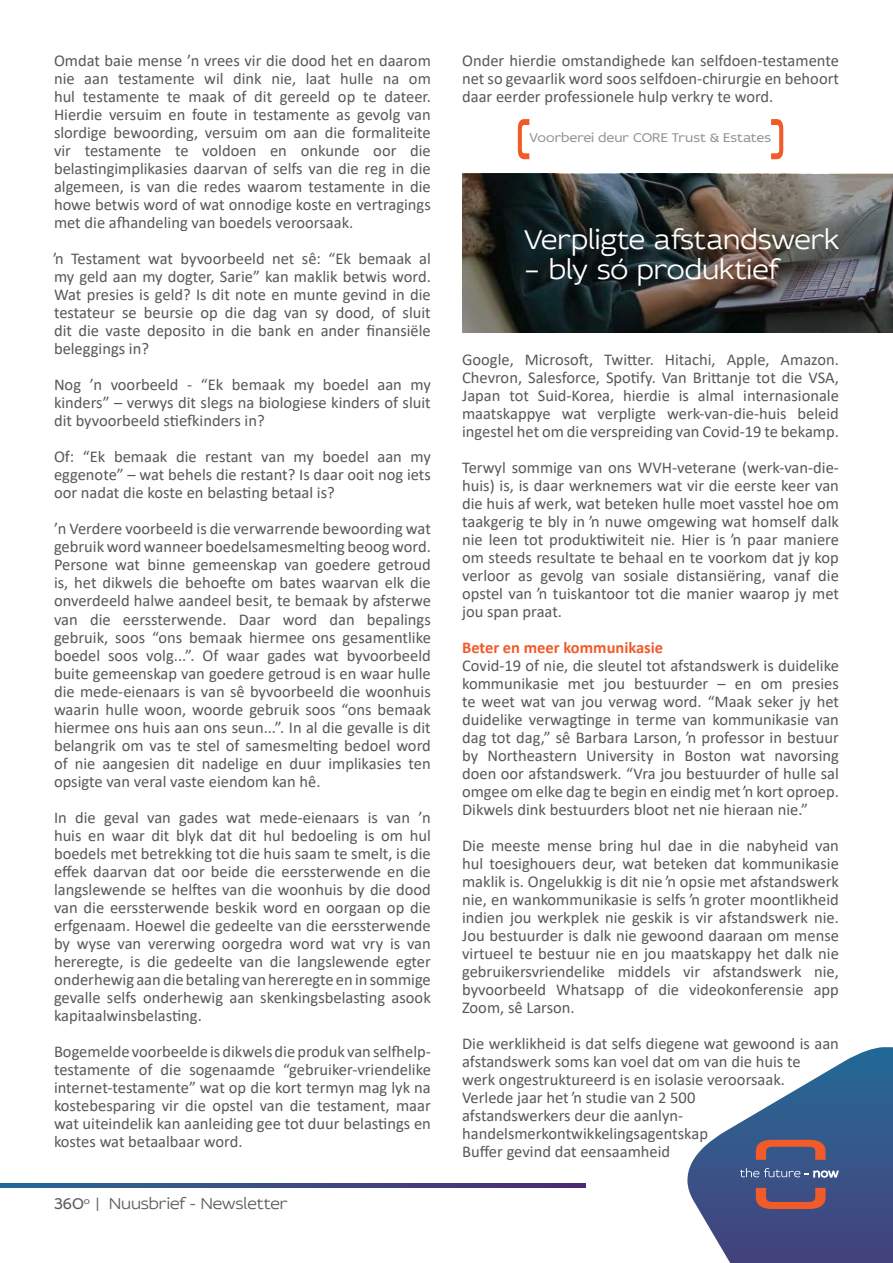
<style>
.page{position:relative;width:893px;height:1263px;background:#fff}
.page>*{position:absolute;margin:0;border:0;box-sizing:border-box;transform-origin:0 0}
.t1{font:300 28.5px "Idealist Sans";color:#fff}
.t2{font:16.5px/18px "Calibri";color:#58585b;text-align:justify}
.t3{font:300 16.5px "Idealist Sans";color:#595b5d}
.t4{font:700 16.5px "Calibri";color:#f15a29}
.t5{font:13.5px "Idealist Sans";color:#929496}
.s1{font-weight:400}
</style>
<div class="page">
<svg style="left:0;top:1183px;width:586px;height:4px;background:#3b4a82"></svg>
<svg style="left:687px;top:1047px;width:206px;height:216px"></svg>
<svg style="left:518px;top:119px;width:11px;height:40px"></svg>
<svg style="left:771px;top:119px;width:12px;height:40px"></svg>
<svg style="left:462px;top:174px;width:431px;height:159px;background:#3e3f3d"></svg>
<p class="t2" style="left:54px;top:51px;width:378px">Omdat baie mense ’n vrees vir die dood het en daarom nie aan testamente wil dink nie, laat hulle na om hul testamente te maak of dit gereeld op te dateer.<br>Hierdie versuim en foute in testamente as gevolg van slordige bewoording, versuim om aan die formaliteite vir testamente te voldoen en onkunde oor die belastingimplikasies daarvan of selfs van die reg in die algemeen, is van die redes waarom testamente in die howe betwis word of wat onnodige koste en vertragings met die afhandeling van boedels veroorsaak.</p>
<p class="t2" style="left:54px;top:250px;width:378px">ŉ Testament wat byvoorbeeld net sê: “Ek bemaak al my geld aan my dogter, Sarie” kan maklik betwis word.<br>Wat presies is geld? Is dit note en munte gevind in die testateur se beursie op die dag van sy dood, of sluit dit die vaste deposito in die bank en ander finansiële beleggings in?</p>
<p class="t2" style="left:54px;top:376px;width:378px">Nog ’n voorbeeld - “Ek bemaak my boedel aan my kinders” – verwys dit slegs na biologiese kinders of sluit dit byvoorbeeld stiefkinders in?</p>
<p class="t2" style="left:54px;top:448px;width:378px">Of: “Ek bemaak die restant van my boedel aan my eggenote” – wat behels die restant? Is daar ooit nog iets oor nadat die koste en belasting betaal is?</p>
<p class="t2" style="left:54px;top:520px;width:378px">’n Verdere voorbeeld is die verwarrende bewoording wat gebruik word wanneer boedelsamesmelting beoog word.<br>Persone wat binne gemeenskap van goedere getroud is, het dikwels die behoefte om bates waarvan elk die onverdeeld halwe aandeel besit, te bemaak by afsterwe van die eerssterwende. Daar word dan bepalings gebruik, soos “ons bemaak hiermee ons gesamentlike boedel soos volg...”. Of waar gades wat byvoorbeeld buite gemeenskap van goedere getroud is en waar hulle die mede-eienaars is van sê byvoorbeeld die woonhuis waarin hulle woon, woorde gebruik soos “ons bemaak hiermee ons huis aan ons seun...”. In al die gevalle is dit belangrik om vas te stel of samesmelting bedoel word of nie aangesien dit nadelige en duur implikasies ten opsigte van veral vaste eiendom kan hê.</p>
<p class="t2" style="left:54px;top:808px;width:378px">In die geval van gades wat mede-eienaars is van ’n huis en waar dit blyk dat dit hul bedoeling is om hul boedels met betrekking tot die huis saam te smelt, is die effek daarvan dat oor beide die eerssterwende en die langslewende se helftes van die woonhuis by die dood van die eerssterwende beskik word en oorgaan op die erfgenaam. Hoewel die gedeelte van die eerssterwende by wyse van vererwing oorgedra word wat vry is van hereregte, is die gedeelte van die langslewende egter onderhewig aan die betaling van hereregte en in sommige gevalle selfs onderhewig aan skenkingsbelasting asook kapitaalwinsbelasting.</p>
<p class="t2" style="left:54px;top:1042px;width:378px">Bogemelde voorbeelde is dikwels die produk van selfhelp&shy;testamente of die sogenaamde “gebruiker-vriendelike internet-testamente” wat op die kort termyn mag lyk na kostebesparing vir die opstel van die testament, maar wat uiteindelik kan aanleiding gee tot duur belastings en kostes wat betaalbaar word.</p>
<p class="t3" style="left:54px;top:1192px;width:236px"><span class="s1">360</span><sup>o</sup> | Nuusbrief - Newsletter</p>
<p class="t2" style="left:462px;top:52px;width:378px">Onder hierdie omstandighede kan selfdoen-testamente net so gevaarlik word soos selfdoen-chirurgie en behoort daar eerder professionele hulp verkry te word.</p>
<p class="t5" style="left:529px;top:128px;width:243px">Voorberei deur CORE Trust &amp; Estates</p>
<h1 class="t1" style="left:524px;top:221px;width:317px">Verpligte afstandswerk</h1>
<h1 class="t1" style="left:524px;top:251px;width:256px">– bly só produktief</h1>
<p class="t2" style="left:462px;top:350px;width:378px">Google, Microsoft, Twitter. Hitachi, Apple, Amazon.<br>Chevron, Salesforce, Spotify. Van Brittanje tot die VSA, Japan tot Suid-Korea, hierdie is almal internasionale maatskappye wat verpligte werk-van-die-huis beleid ingestel het om die verspreiding van Covid-19 te bekamp.</p>
<p class="t2" style="left:462px;top:458px;width:378px">Terwyl sommige van ons WVH-veterane (werk-van-die&shy;huis) is, is daar werknemers wat vir die eerste keer van die huis af werk, wat beteken hulle moet vasstel hoe om taakgerig te bly in ŉ nuwe omgewing wat homself dalk nie leen tot produktiwiteit nie. Hier is ŉ paar maniere om steeds resultate te behaal en te voorkom dat jy kop verloor as gevolg van sosiale distansiëring, vanaf die opstel van ŉ tuiskantoor tot die manier waarop jy met jou span praat.</p>
<p class="t4" style="left:462px;top:636px;width:203px">Beter en meer kommunikasie</p>
<p class="t2" style="left:462px;top:656px;width:378px">Covid-19 of nie, die sleutel tot afstandswerk is duidelike kommunikasie met jou bestuurder – en om presies te weet wat van jou verwag word. “Maak seker jy het duidelike verwagtinge in terme van kommunikasie van dag tot dag,” sê Barbara Larson, ŉ professor in bestuur by Northeastern University in Boston wat navorsing doen oor afstandswerk. “Vra jou bestuurder of hulle sal omgee om elke dag te begin en eindig met ŉ kort oproep.<br>Dikwels dink bestuurders bloot net nie hieraan nie.”</p>
<p class="t2" style="left:462px;top:836px;width:378px">Die meeste mense bring hul dae in die nabyheid van hul toesighouers deur, wat beteken dat kommunikasie maklik is. Ongelukkig is dit nie ŉ opsie met afstandswerk nie, en wankommunikasie is selfs ŉ groter moontlikheid indien jou werkplek nie geskik is vir afstandswerk nie.<br>Jou bestuurder is dalk nie gewoond daaraan om mense virtueel te bestuur nie en jou maatskappy het dalk nie gebruikersvriendelike middels vir afstandswerk nie, byvoorbeeld Whatsapp of die videokonferensie app Zoom, sê Larson.</p>
<p class="t2" style="left:462px;top:1034px;width:378px;text-align:left">Die werklikheid is dat selfs diegene wat gewoond is aan afstandswerk soms kan voel dat om van die huis te<br>werk ongestruktureerd is en isolasie veroorsaak.<br>Verlede jaar het ŉ studie van 2 500<br>afstandswerkers deur die aanlyn&shy;handelsmerkontwikkelingsagentskap<br>Buffer gevind dat eensaamheid</p>
</div>
